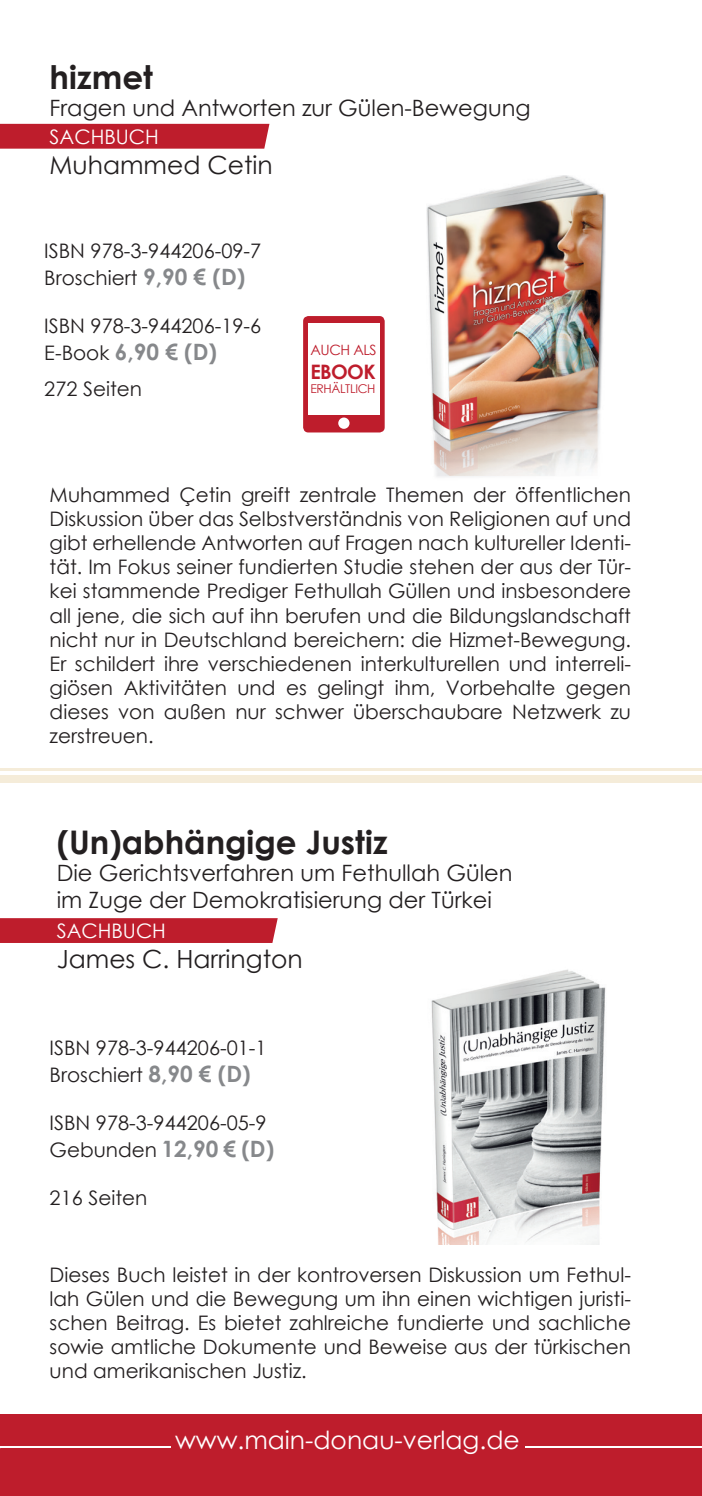
<style>
.page{position:relative;width:702px;height:1496px;background:#fff}
.page>*{position:absolute;margin:0;border:0;box-sizing:border-box;transform-origin:0 0}
.t1{font:700 32.5px "Century Gothic";color:#231f20}
.t2{font:25px "Century Gothic";color:#231f20}
.t3{font:25px "Century Gothic";color:#fff}
.t4{font:22.5px/27px "Century Gothic";color:#231f20}
.t5{font:700 22.5px "Century Gothic";color:#86888b}
.t6{font:20px/24px "Century Gothic";color:#231f20}
.t7{font:20px "Century Gothic";color:#fff}
.t8{font:700 20px "Century Gothic";letter-spacing:-.03em;color:#be1d2c}
.t9{font:14.25px "Century Gothic";letter-spacing:-.03em;color:#be1d2c}
.t10{font:12px "Century Gothic";letter-spacing:-.03em;color:#be1d2c}
.s1{font-weight:700;font-size:22.5px;color:#86888b}
.s2{font-weight:400;font-size:20px;color:#231f20}
</style>
<div class="page">
<div style="left:0;top:1414px;width:702px;height:81px;background:#be1d2c"></div>
<hr style="left:525px;top:1446px;width:177px;height:1px;background:#fff">
<hr style="left:0;top:1446px;width:171px;height:1px;background:#fff">
<img style="left:431px;top:969px;width:175px;height:275px">
<div style="left:0;top:918px;width:278px;height:25px;background:#be1d2c"></div>
<div style="left:0;top:124px;width:269px;height:25px;background:#be1d2c"></div>
<img style="left:427px;top:244px;width:178px;height:233px">
<img style="left:426px;top:175px;width:180px;height:69px">
<hr style="left:0;top:768px;width:702px;height:2px;background:#f5ecd9">
<div style="left:0;top:775px;width:702px;height:8px;background:#f5ecd9"></div>
<div style="left:303px;top:316px;width:81px;height:116px;background:#be1d2c;border-radius:5px"></div>
<div style="left:338px;top:417px;width:11px;height:12px;background:#fff;border-radius:50%"></div>
<div style="left:308px;top:323px;width:71px;height:92px;background:#fff"></div>
<h1 class="t1" style="left:50px;top:53px;width:105px">hizmet</h1>
<p class="t4" style="left:50px;top:94px;width:482px">Fragen und Antworten zur Gülen-Bewegung</p>
<p class="t7" style="left:50px;top:122px;width:111px">SACHBUCH</p>
<p class="t2" style="left:50px;top:147px;width:224px">Muhammed Cetin</p>
<p class="t6" style="left:44px;top:237px;width:218px;line-height:27px">ISBN 978-3-944206-09-7<br>Broschiert <span class="s1">9,90 € (D)</span></p>
<p class="t6" style="left:44px;top:313px;width:218px">ISBN 978-3-944206-19-6</p>
<p class="t5" style="left:44px;top:334px;width:174px"><span class="s2">E-Book</span> 6,90 € (D)</p>
<p class="t6" style="left:44px;top:377px;width:99px">272 Seiten</p>
<p class="t9" style="left:310px;top:340px;width:68px">AUCH ALS</p>
<p class="t8" style="left:310px;top:356px;width:67px">EBOOK</p>
<p class="t10" style="left:310px;top:380px;width:66px">ERHÄLTLICH</p>
<p class="t6" style="left:50px;top:483px;width:583px;text-align:justify">Muhammed Çetin greift zentrale Themen der öffentlichen Diskussion über das Selbstverständnis von Religionen auf und gibt erhellende Antworten auf Fragen nach kultureller Identi&shy;tät. Im Fokus seiner fundierten Studie stehen der aus der Tür&shy;kei stammende Prediger Fethullah Güllen und insbesondere all jene, die sich auf ihn berufen und die Bildungslandschaft nicht nur in Deutschland bereichern: die Hizmet-Bewegung.<br>Er schildert ihre verschiedenen interkulturellen und interreli&shy;giösen Aktivitäten und es gelingt ihm, Vorbehalte gegen dieses von außen nur schwer überschaubare Netzwerk zu zerstreuen.</p>
<h1 class="t1" style="left:57px;top:817px;width:332px">(Un)abhängige Justiz</h1>
<p class="t4" style="left:57px;top:859px;width:457px">Die Gerichtsverfahren um Fethullah Gülen im Zuge der Demokratisierung der Türkei</p>
<p class="t7" style="left:57px;top:916px;width:111px">SACHBUCH</p>
<p class="t2" style="left:57px;top:941px;width:247px">James C. Harrington</p>
<p class="t6" style="left:50px;top:1034px;width:218px;line-height:27px">ISBN 978-3-944206-01-1<br>Broschiert <span class="s1">8,90 € (D)</span></p>
<p class="t6" style="left:50px;top:1110px;width:218px">ISBN 978-3-944206-05-9</p>
<p class="t5" style="left:50px;top:1131px;width:226px"><span class="s2">Gebunden</span> 12,90 € (D)</p>
<p class="t6" style="left:50px;top:1185px;width:99px">216 Seiten</p>
<p class="t6" style="left:50px;top:1262px;width:583px;text-align:justify">Dieses Buch leistet in der kontroversen Diskussion um Fethul&shy;lah Gülen und die Bewegung um ihn einen wichtigen juristi&shy;schen Beitrag. Es bietet zahlreiche fundierte und sachliche sowie amtliche Dokumente und Beweise aus der türkischen und amerikanischen Justiz.</p>
<p class="t3" style="left:175px;top:1421px;width:346px">www.main-donau-verlag.de</p>
</div>
